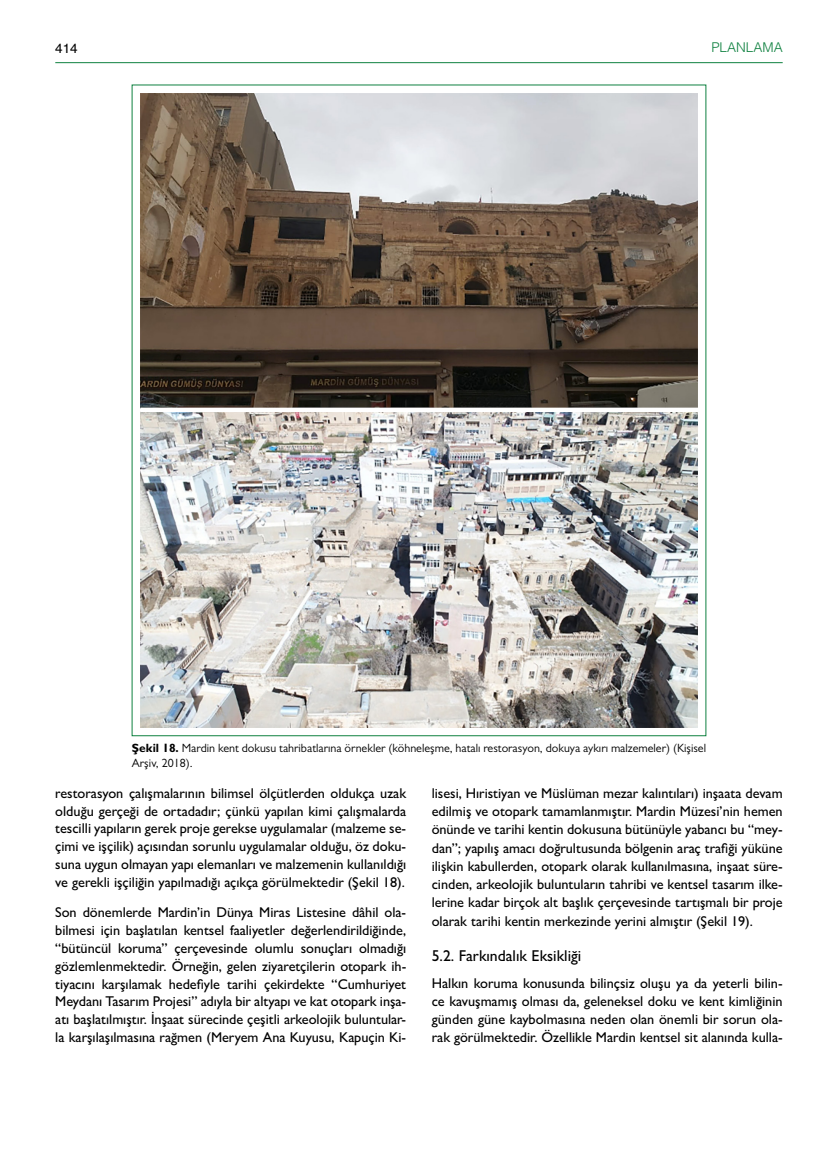
<style>
.page{position:relative;width:838px;height:1170px;background:#fff}
.page>*{position:absolute;margin:0;border:0;box-sizing:border-box;transform-origin:0 0}
.t1{font:500 15.75px "Gill Sans MT Pro";color:#000}
.t2{font:500 14.25px/17.9px "Gill Sans MT Pro";color:#000;text-align:justify}
.t3{font:300 13.5px "Helvetica";color:#0f8140}
.t4{font:13.5px "Helvetica";color:#000}
.t5{font:12px/15.3px "Gill Sans MT Pro";color:#000}
.s1{font-weight:700}
</style>
<div class="page">
<hr style="left:55px;top:62px;width:727px;height:1px;background:#0f8140">
<img style="left:140px;top:93px;width:557px;height:634px">
<div style="left:140px;top:407px;width:560px;height:5px;background:#fff"></div>
<p class="t4" style="left:55px;top:37px;width:24px">414</p>
<p class="t3" style="left:711px;top:36px;width:73px">PLANLAMA</p>
<p class="t5" style="left:132px;top:739px;width:576px"><span class="s1">Şekil 18.</span> Mardin kent dokusu tahribatlarına örnekler (köhneleşme, hatalı restorasyon, dokuya aykırı malzemeler) (Kişisel<br>Arşiv, 2018).</p>
<p class="t2" style="left:55px;top:784px;width:352px">restorasyon çalışmalarının bilimsel ölçütlerden oldukça uzak olduğu gerçeği de ortadadır; çünkü yapılan kimi çalışmalarda tescilli yapıların gerek proje gerekse uygulamalar (malzeme se&shy;çimi ve işçilik) açısından sorunlu uygulamalar olduğu, öz doku&shy;suna uygun olmayan yapı elemanları ve malzemenin kullanıldığı ve gerekli işçiliğin yapılmadığı açıkça görülmektedir (Şekil 18).</p>
<p class="t2" style="left:55px;top:903px;width:352px">Son dönemlerde Mardin’in Dünya Miras Listesine dâhil ola&shy;bilmesi için başlatılan kentsel faaliyetler değerlendirildiğinde, “bütüncül koruma” çerçevesinde olumlu sonuçları olmadığı gözlemlenmektedir. Örneğin, gelen ziyaretçilerin otopark ih&shy;tiyacını karşılamak hedefiyle tarihi çekirdekte “Cumhuriyet Meydanı Tasarım Projesi” adıyla bir altyapı ve kat otopark inşa&shy;atı başlatılmıştır. İnşaat sürecinde çeşitli arkeolojik buluntular&shy;la karşılaşılmasına rağmen (Meryem Ana Kuyusu, Kapuçin Ki-</p>
<p class="t2" style="left:432px;top:783px;width:352px;line-height:18.3px">lisesi, Hıristiyan ve Müslüman mezar kalıntıları) inşaata devam edilmiş ve otopark tamamlanmıştır. Mardin Müzesi’nin hemen önünde ve tarihi kentin dokusuna bütünüyle yabancı bu “mey&shy;dan”; yapılış amacı doğrultusunda bölgenin araç trafiği yüküne ilişkin kabullerden, otopark olarak kullanılmasına, inşaat süre&shy;cinden, arkeolojik buluntuların tahribi ve kentsel tasarım ilke&shy;lerine kadar birçok alt başlık çerçevesinde tartışmalı bir proje olarak tarihi kentin merkezinde yerini almıştır (Şekil 19).</p>
<p class="t1" style="left:432px;top:946px;width:151px">5.2. Farkındalık Eksikliği</p>
<p class="t2" style="left:432px;top:973px;width:352px;line-height:18.3px">Halkın koruma konusunda bilinçsiz oluşu ya da yeterli bilin&shy;ce kavuşmamış olması da, geleneksel doku ve kent kimliğinin günden güne kaybolmasına neden olan önemli bir sorun ola&shy;rak görülmektedir. Özellikle Mardin kentsel sit alanında kulla-</p>
</div>
